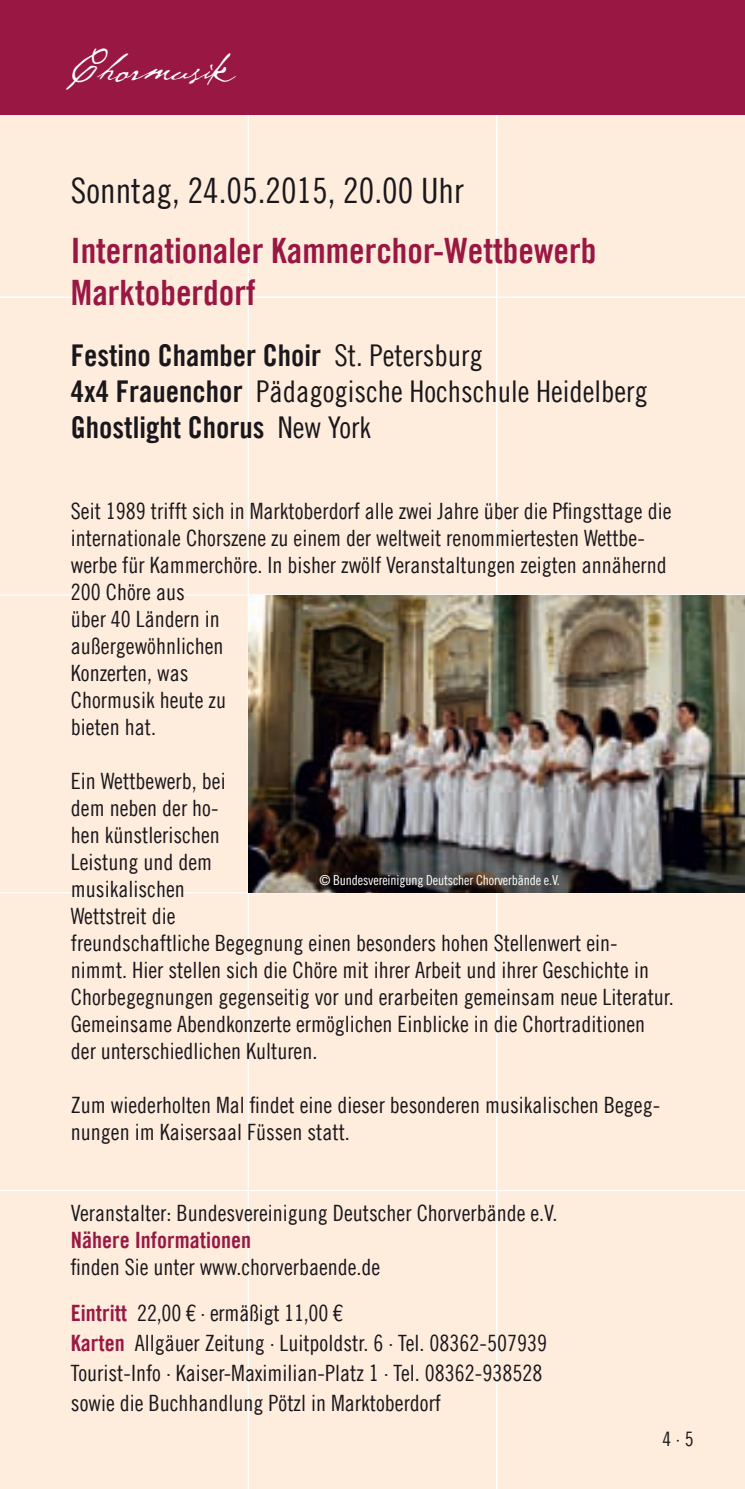
<style>
.page{position:relative;width:745px;height:1489px;background:#fff}
.page>*{position:absolute;margin:0;border:0;box-sizing:border-box;transform-origin:0 0}
.t1{font:45px "P22 Cezanne";color:#fff}
.t2{font:35px/42px "Trade Gothic LT Com Bd Cn 20";color:#991743}
.t3{font:35px "Trade Gothic LT Com Cn 18";color:#1a171c}
.t4{font:30px "Trade Gothic LT Com Bd Cn 20";color:#1a171c}
.t5{font:30px "Trade Gothic LT Com Cn 18";color:#1a171c}
.t6{font:22.5px/27px "Trade Gothic LT Com Cn 18";color:#1a171c}
.t7{font:22.5px "Trade Gothic LT Com Bd Cn 20";color:#991743}
.t8{font:20px "Trade Gothic LT Com Cn 18";color:#1a171c}
.t9{font:13.75px "Trade Gothic LT Com Cn 18";letter-spacing:-.01em;color:#fff}
.s1{font-family:"Trade Gothic LT Com Cn 18"}
.s2{font-family:"Trade Gothic LT Com Bd Cn 20"}
.s3{font-family:"Trade Gothic LT Com Bd Cn 20";color:#991743}
</style>
<div class="page">
<div style="left:0;top:0;width:744px;height:1488px;background:#feecdc"></div>
<hr style="left:495px;top:0;width:2px;height:1488px;background:#fff">
<hr style="left:247px;top:0;width:2px;height:1488px;background:#fff">
<hr style="left:0;top:296px;width:744px;height:2px;background:#fff">
<hr style="left:0;top:594px;width:744px;height:1px;background:#fff">
<hr style="left:0;top:892px;width:744px;height:1px;background:#fff">
<hr style="left:0;top:1189px;width:744px;height:2px;background:#fff">
<div style="left:0;top:0;width:744px;height:115px;background:#991743"></div>
<img style="left:249px;top:595px;width:495px;height:297px">
<h1 class="t1" style="left:71px;top:37px;width:165px">Chormusik</h1>
<h2 class="t3" style="left:71px;top:170px;width:394px">Sonntag, 24.05.2015, 20.00 Uhr</h2>
<h2 class="t2" style="left:71px;top:230px;width:526px">Internationaler Kammerchor-Wettbewerb<br>Marktoberdorf</h2>
<h3 class="t4" style="left:71px;top:337px;width:413px">Festino Chamber Choir <span class="s1">St. Petersburg</span></h3>
<h3 class="t5" style="left:71px;top:373px;width:578px"><span class="s2">4x4 Frauenchor</span> Pädagogische Hochschule Heidelberg</h3>
<h3 class="t4" style="left:71px;top:409px;width:301px">Ghostlight Chorus <span class="s1">New York</span></h3>
<p class="t6" style="left:71px;top:497px;width:601px">Seit 1989 trifft sich in Marktoberdorf alle zwei Jahre über die Pfingsttage die internationale Chorszene zu einem der weltweit renommiertesten Wettbe&shy;werbe für Kammerchöre. In bisher zwölf Veranstaltungen zeigten annähernd 200 Chöre aus<br>über 40 Ländern in<br>außergewöhnlichen<br>Konzerten, was<br>Chormusik heute zu<br>bieten hat.</p>
<p class="t6" style="left:71px;top:767px;width:604px">Ein Wettbewerb, bei<br>dem neben der ho-<br>hen künstlerischen<br>Leistung und dem<br>musikalischen<br>Wettstreit die<br>freundschaftliche Begegnung einen besonders hohen Stellenwert ein&shy;nimmt. Hier stellen sich die Chöre mit ihrer Arbeit und ihrer Geschichte in Chorbegegnungen gegenseitig vor und erarbeiten gemeinsam neue Literatur.<br>Gemeinsame Abendkonzerte ermöglichen Einblicke in die Chortraditionen der unterschiedlichen Kulturen.</p>
<p class="t6" style="left:71px;top:1091px;width:590px">Zum wiederholten Mal findet eine dieser besonderen musikalischen Begeg&shy;nungen im Kaisersaal Füssen statt.</p>
<p class="t9" style="left:319px;top:872px;width:242px">© Bundesvereinigung Deutscher Chorverbände e.V.</p>
<p class="t6" style="left:71px;top:1199px;width:488px">Veranstalter: Bundesvereinigung Deutscher Chorverbände e.V.</p>
<p class="t7" style="left:71px;top:1226px;width:181px">Nähere Informationen</p>
<p class="t6" style="left:71px;top:1244px;width:311px;line-height:45.5px">finden Sie unter www.chorverbaende.de<br><span class="s3">Eintritt</span> 22,00 € · ermäßigt 11,00 €</p>
<p class="t6" style="left:71px;top:1327px;width:477px;line-height:30px"><span class="s3">Karten</span> Allgäuer Zeitung · Luitpoldstr. 6 · Tel. 08362-507939<br>Tourist-Info · Kaiser-Maximilian-Platz 1 · Tel. 08362-938528 sowie die Buchhandlung Pötzl in Marktoberdorf</p>
<p class="t8" style="left:662px;top:1426px;width:32px">4 · 5</p>
</div>
